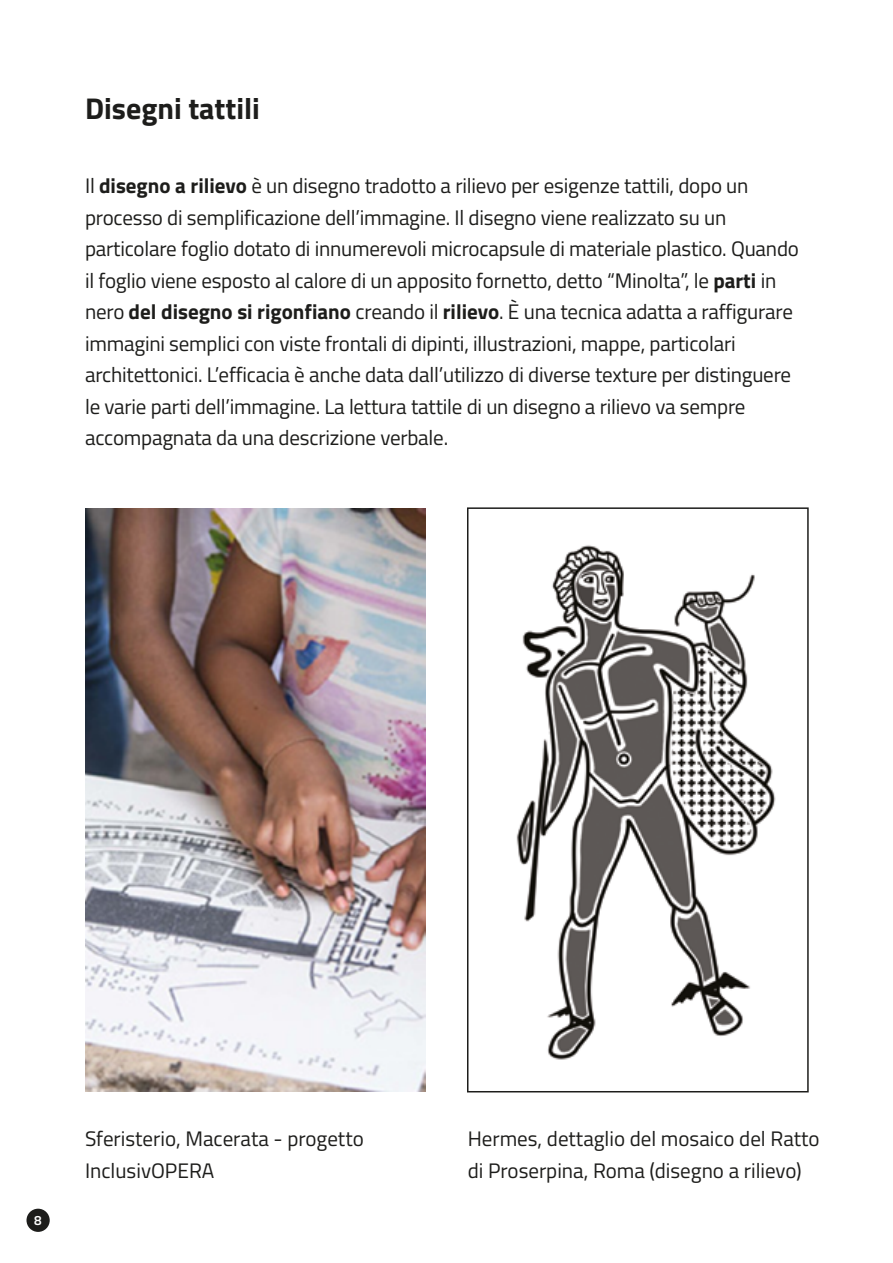
<style>
.page{position:relative;width:893px;height:1263px;background:#fff}
.page>*{position:absolute;margin:0;border:0;box-sizing:border-box;transform-origin:0 0}
.Titolo__H1{font:700 30px "Titillium Web";color:#1d1d1b}
.Didascalie__nero{font:21px/31.5px "Titillium Web";letter-spacing:-.01em;color:#1d1d1b}
.t1{font:600 13.5px "Titillium Web";color:#fff}
.s1{font-weight:700}
</style>
<div class="page">
<img style="left:85px;top:508px;width:340px;height:584px">
<img style="left:516px;top:545px;width:260px;height:515px">
<div style="left:467px;top:507px;width:342px;height:585px;border:2px solid #1d1d1b"></div>
<div style="left:27px;top:1209px;width:23px;height:23px;background:#1d1d1b;border-radius:50%"></div>
<h1 class="Titolo__H1" style="left:85px;top:86px;width:176px">Disegni tattili</h1>
<p class="Didascalie__nero" style="left:85px;top:169px;width:715px">Il <span class="s1">disegno a rilievo</span> è un disegno tradotto a rilievo per esigenze tattili, dopo un processo di semplificazione dell’immagine. Il disegno viene realizzato su un particolare foglio dotato di innumerevoli microcapsule di materiale plastico. Quando il foglio viene esposto al calore di un apposito fornetto, detto “Minolta”, le <span class="s1">parti</span> in nero <span class="s1">del disegno si rigonfiano</span> creando il <span class="s1">rilievo</span>. È una tecnica adatta a raffigurare immagini semplici con viste frontali di dipinti, illustrazioni, mappe, particolari architettonici. L’efficacia è anche data dall’utilizzo di diverse texture per distinguere le varie parti dell’immagine. La lettura tattile di un disegno a rilievo va sempre accompagnata da una descrizione verbale.</p>
<p class="t1" style="left:34px;top:1210px;width:9px">8</p>
<p class="Didascalie__nero" style="left:85px;top:1122px;width:280px">Sferisterio, Macerata - progetto<br>InclusivOPERA</p>
<p class="Didascalie__nero" style="left:468px;top:1122px;width:353px">Hermes, dettaglio del mosaico del Ratto di Proserpina, Roma (disegno a rilievo)</p>
</div>
